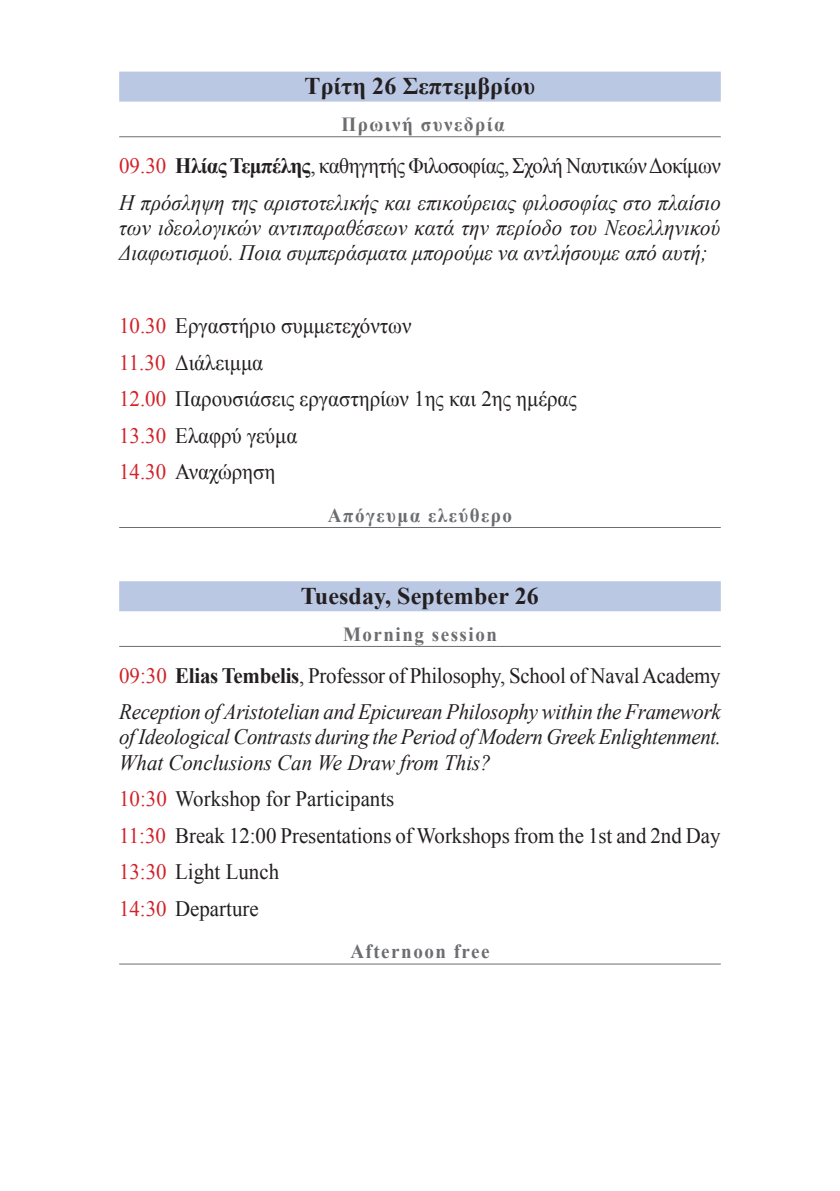
<style>
.page{position:relative;width:840px;height:1191px;background:#fff}
.page>*{position:absolute;margin:0;border:0;box-sizing:border-box;transform-origin:0 0}
.t1{font:700 24px "Times New Roman";letter-spacing:.005em;color:#231f20}
.t2{font:italic 22px/36.6px "Times New Roman";color:#231f20;scale:.95 1}
.t3{font:22px/36.6px "Times New Roman";color:#231f20;scale:.95 1}
.t4{font:italic 22px/25.2px "Times New Roman";letter-spacing:-.02em;color:#231f20;scale:.95 1}
.t5{font:700 20px "Times New Roman";letter-spacing:.08em;color:#6c6d70;scale:.95 1}
.s1{font-style:normal;color:#d1232a}
.s2{font-weight:700;font-style:normal}
.s3{font-style:normal}
.s4{color:#d1232a}
</style>
<div class="page">
<div style="left:119px;top:72px;width:601px;height:30px;background:#bbc8e3"></div>
<hr style="left:119px;top:136px;width:601px;height:1px;background:#6c6d70">
<hr style="left:119px;top:527px;width:601px;height:1px;background:#6c6d70">
<div style="left:119px;top:581px;width:601px;height:30px;background:#bbc8e3"></div>
<hr style="left:119px;top:646px;width:601px;height:1px;background:#6c6d70">
<hr style="left:119px;top:963px;width:601px;height:1px;background:#6c6d70">
<p class="t1" style="left:304px;top:70px;width:232px">Τρίτη 26 Σεπτεμβρίου</p>
<p class="t5" style="left:341px;top:110px;width:173px">Πρωινή συνεδρία</p>
<p class="t2" style="left:119px;top:147px;width:634px"><span class="s1">09.30</span> <span class="s2">Ηλίας Τεμπέλης</span><span class="s3">, καθηγητής Φιλοσοφίας, Σχολή ΝαυτικώνΔοκίμων<br></span>Η πρόσληψη της αριστοτελικής και επικούρειας φιλοσοφίας στο πλαίσιο</p>
<p class="t2" style="left:119px;top:214px;width:634px;line-height:25.2px">των ιδεολογικών αντιπαραθέσεων κατά την περίοδο του Νεοελληνικού<br>Διαφωτισμού. Ποια συμπεράσματα μπορούμε να αντλήσουμε από αυτή;</p>
<p class="t3" style="left:119px;top:307px;width:483px"><span class="s4">10.30</span> Εργαστήριο συμμετεχόντων<br><span class="s4">11.30</span> Διάλειμμα<br><span class="s4">12.00</span> Παρουσιάσεις εργαστηρίων 1ης και 2ης ημέρας<br><span class="s4">13.30</span> Ελαφρύ γεύμα<br><span class="s4">14.30</span> Αναχώρηση</p>
<p class="t5" style="left:327px;top:501px;width:195px">Απόγευμα ελεύθερο</p>
<p class="t1" style="left:301px;top:579px;width:239px">Tuesday, September 26</p>
<p class="t5" style="left:343px;top:620px;width:163px">Morning session</p>
<p class="t2" style="left:119px;top:656px;width:634px"><span class="s1">09:30</span> <span class="s2">Elias Tembelis</span><span class="s3">, Professor of Philosophy, School of NavalAcademy<br></span>Reception of Aristotelian and Epicurean Philosophy within the Framework</p>
<p class="t4" style="left:119px;top:724px;width:634px">of Ideological Contrasts during the Period of Modern Greek Enlightenment.<br>What Conclusions Can We Draw from This?</p>
<p class="t3" style="left:119px;top:780px;width:634px"><span class="s4">10:30</span> Workshop for Participants<br><span class="s4">11:30</span> Break 12:00 Presentations of Workshops from the 1st and 2nd Day <span class="s4">13:30</span> Light Lunch<br><span class="s4">14:30</span> Departure</p>
<p class="t5" style="left:350px;top:937px;width:148px">Afternoon free</p>
</div>
